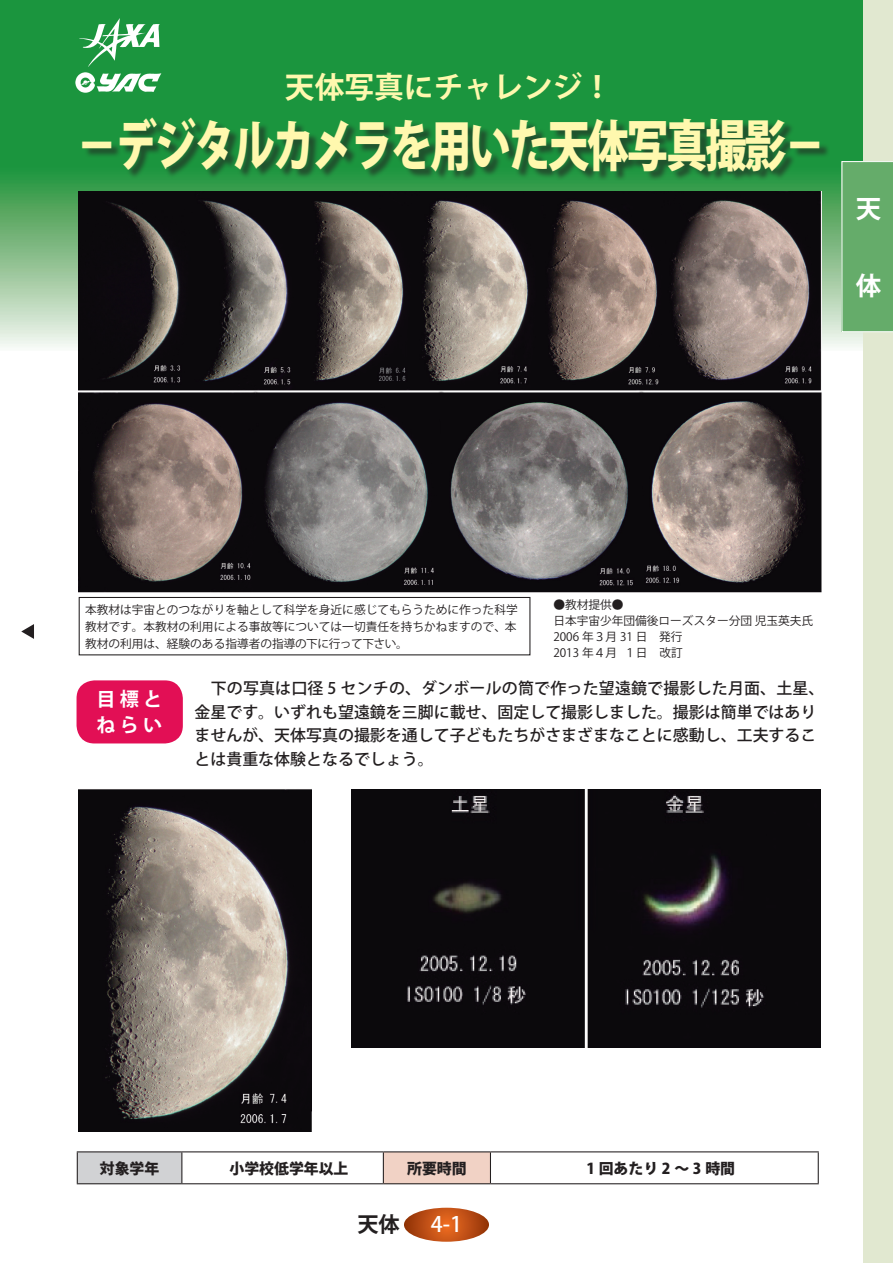
<style>
.page{position:relative;width:893px;height:1263px;background:#fff}
.page>*{position:absolute;margin:0;border:0;box-sizing:border-box;transform-origin:0 0}
.t1{font:800 55.35px "Koz Go Std";letter-spacing:-.05em;color:#fff8ae;scale:.75 1}
.t2{font:700 29.7px "Koz Go Std";color:#fff8ae}
.t3{font:700 25.5px "Koz Go Std";color:#fff}
.t4{font:500 21.3px "Koz Go Std";color:#fff}
.t5{font:700 21.3px "Koz Go Std";color:#231f20}
.t6{font:700 19.2px/25.5px "Koz Go Std";letter-spacing:.22em;color:#fff}
.t7{font:500 15.9px/23.4px "Koz Go Std";color:#231f20}
.t8{font:800 14.85px "Koz Go Std";color:#231f20}
.t9{font:11.7px/15.9px "Koz Go Std";color:#231f20}
</style>
<div class="page">
<svg style="left:404px;top:1208px;width:85px;height:34px;background:#c15218"></svg>
<svg style="left:21px;top:624px;width:13px;height:15px"></svg>
<svg style="left:0;top:0;width:863px;height:351px;background:#2c9a4a"></svg>
<div style="left:863px;top:0;width:30px;height:1263px;background:#e1e8d0"></div>
<div style="left:842px;top:161px;width:51px;height:171px;background:#65ac6a"></div>
<div style="left:84px;top:118px;width:746px;height:63px;background:#231f20;opacity:.57"></div>
<div style="left:77px;top:1152px;width:105px;height:32px;background:#d1d2d4"></div>
<div style="left:383px;top:1152px;width:107px;height:32px;background:#f1d2c5"></div>
<hr style="left:77px;top:1151px;width:105px;height:1px;background:#231f20">
<hr style="left:77px;top:1152px;width:1px;height:31px;background:#231f20">
<hr style="left:182px;top:1151px;width:201px;height:1px;background:#231f20">
<hr style="left:181px;top:1152px;width:1px;height:31px;background:#231f20">
<hr style="left:383px;top:1151px;width:107px;height:1px;background:#231f20">
<hr style="left:383px;top:1152px;width:1px;height:31px;background:#231f20">
<hr style="left:490px;top:1151px;width:329px;height:1px;background:#231f20">
<hr style="left:490px;top:1152px;width:1px;height:31px;background:#231f20">
<hr style="left:818px;top:1152px;width:1px;height:31px;background:#231f20">
<hr style="left:77px;top:1183px;width:105px;height:1px;background:#231f20">
<hr style="left:182px;top:1183px;width:201px;height:1px;background:#231f20">
<hr style="left:383px;top:1183px;width:107px;height:1px;background:#231f20">
<hr style="left:490px;top:1183px;width:329px;height:1px;background:#231f20">
<div style="left:77px;top:680px;width:106px;height:63px;background:#e20f55;border-radius:18px"></div>
<img style="left:79px;top:18px;width:81px;height:49px">
<img style="left:73px;top:70px;width:89px;height:24px">
<div style="left:79px;top:597px;width:451px;height:58px;border:1px solid #231f20"></div>
<img style="left:79px;top:192px;width:742px;height:400px">
<img style="left:79px;top:789px;width:232px;height:342px">
<img style="left:351px;top:789px;width:470px;height:259px">
<h2 class="t2" style="left:285px;top:68px;width:329px">天体写真にチャレンジ！</h2>
<h1 class="t1" style="left:76px;top:109px;width:1001px">－デジタルカメラを用いた天体写真撮影－</h1>
<h3 class="t3" style="left:856px;top:192px;width:27px">人</h3>
<h3 class="t3" style="left:856px;top:192px;width:27px">天</h3>
<h3 class="t3" style="left:856px;top:269px;width:27px">体</h3>
<h3 class="t3" style="left:856px;top:269px;width:26px">星</h3>
<p class="t9" style="left:85px;top:601px;width:434px;line-height:17px;text-align:justify">本教材は宇宙とのつながりを軸として科学を身近に感じてもらうために作った科学教材です。本教材の利用による事故等については一切責任を持ちかねますので、本教材の利用は、経験のある指導者の指導の下に行って下さい。</p>
<p class="t9" style="left:553px;top:597px;width:261px">●教材提供●<br>日本宇宙少年団備後ローズスター分団 児玉英夫氏<br>2006 年３月 31 日　発行<br>2013 年４月 １日　改訂</p>
<h3 class="t6" style="left:96px;top:688px;width:67px">目標とねらい</h3>
<h3 class="t7" style="left:195px;top:678px;width:631px">　下の写真は口径 5 センチの、ダンボールの筒で作った望遠鏡で撮影した月面、土星、金星です。いずれも望遠鏡を三脚に載せ、固定して撮影しました。撮影は簡単ではありませんが、天体写真の撮影を通して子どもたちがさまざまなことに感動し、工夫することは貴重な体験となるでしょう。</h3>
<p class="t8" style="left:100px;top:1158px;width:61px">対象学年</p>
<p class="t8" style="left:229px;top:1158px;width:121px">小学校低学年以上</p>
<p class="t8" style="left:407px;top:1158px;width:61px">所要時間</p>
<p class="t8" style="left:586px;top:1158px;width:150px">1回あたり2～3時間</p>
<h3 class="t5" style="left:357px;top:1210px;width:44px">天体</h3>
<h3 class="t4" style="left:431px;top:1211px;width:33px">4-1</h3>
</div>
